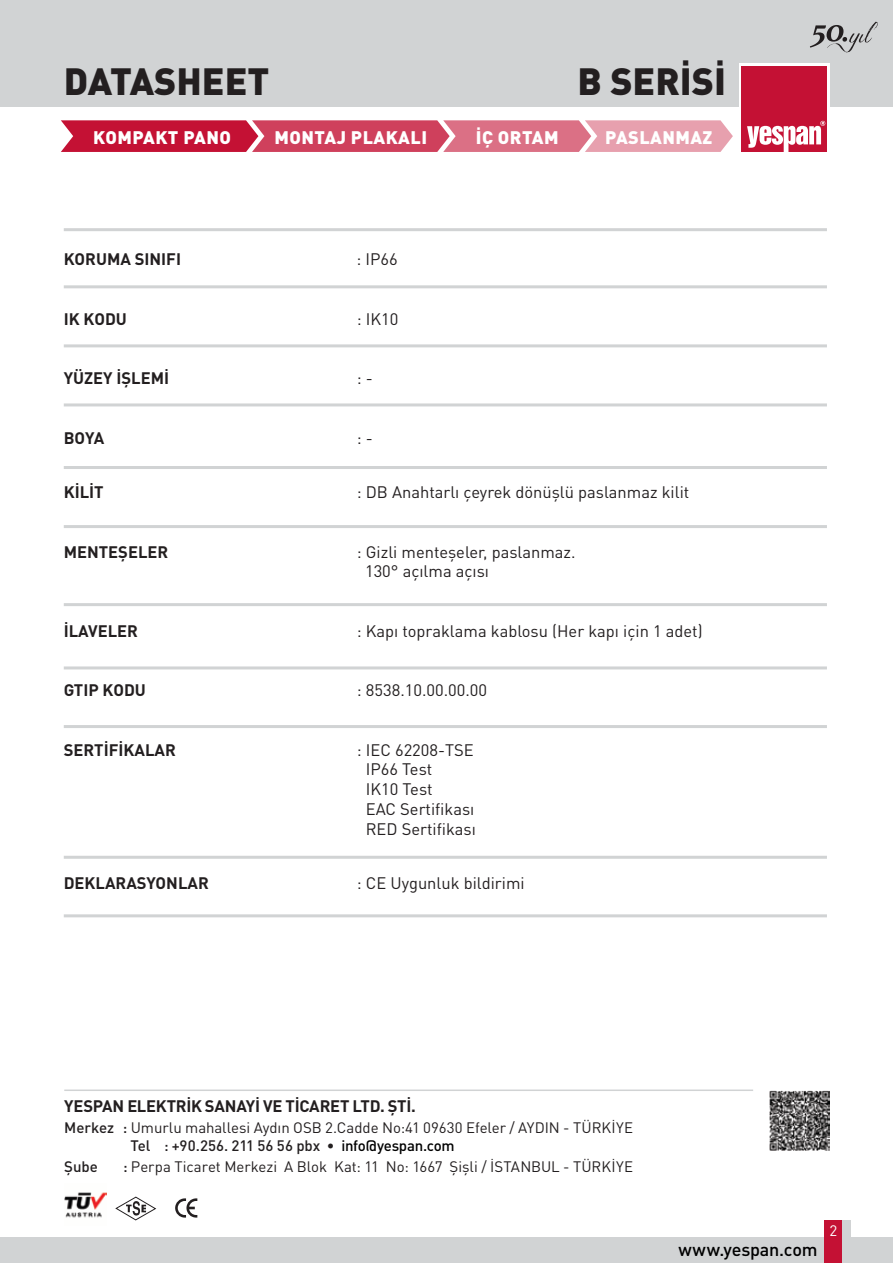
<style>
.page{position:relative;width:893px;height:1263px;background:#fff}
.page>*{position:absolute;margin:0;border:0;box-sizing:border-box;transform-origin:0 0}
.t1{font:900 37.5px "DIN Pro";color:#231f20}
.t2{font:900 18px "DIN Pro";letter-spacing:.025em;color:#fff}
.t3{font:500 18px "DIN Pro";letter-spacing:-.01em;color:#000}
.t4{font:16.5px/19.8px "DIN Pro";color:#231f20}
.t5{font:700 16.5px "DIN Pro";color:#231f20}
.t6{font:700 16.5px "DIN Pro";letter-spacing:-.02em;color:#231f20}
.t7{font:15px/18px "DIN Pro";letter-spacing:-.005em;color:#231f20}
.t8{font:500 15px "DIN Pro";color:#231f20}
.t9{font:15px "DIN Pro";color:#fff}
.s1{font-weight:500}
.s2{font-weight:500;color:#000}
</style>
<div class="page">
<div style="left:0;top:0;width:893px;height:106px;background:#d1d3d4"></div>
<div style="left:739px;top:64px;width:90px;height:90px;background:#fff"></div>
<div style="left:741px;top:66px;width:86px;height:86px;background:#c41134"></div>
<svg style="left:747px;top:121px;width:78px;height:31px"></svg>
<hr style="left:64px;top:228px;width:763px;height:3px;background:#d1d3d4">
<hr style="left:64px;top:285px;width:763px;height:3px;background:#d1d3d4">
<hr style="left:64px;top:344px;width:763px;height:3px;background:#d1d3d4">
<hr style="left:64px;top:403px;width:763px;height:3px;background:#d1d3d4">
<hr style="left:64px;top:466px;width:763px;height:3px;background:#d1d3d4">
<hr style="left:64px;top:525px;width:763px;height:3px;background:#d1d3d4">
<hr style="left:64px;top:603px;width:763px;height:3px;background:#d1d3d4">
<hr style="left:64px;top:914px;width:763px;height:3px;background:#d1d3d4">
<hr style="left:64px;top:666px;width:763px;height:3px;background:#d1d3d4">
<hr style="left:64px;top:725px;width:763px;height:3px;background:#d1d3d4">
<hr style="left:64px;top:856px;width:763px;height:3px;background:#d1d3d4">
<div style="left:0;top:1237px;width:893px;height:26px;background:#d1d3d4"></div>
<div style="left:825px;top:1220px;width:17px;height:43px;background:#c41134"></div>
<div style="left:842px;top:1220px;width:8px;height:43px;background:#d1d3d4"></div>
<img style="left:770px;top:1090px;width:60px;height:60px">
<svg style="left:810px;top:22px;width:68px;height:30px"></svg>
<hr style="left:64px;top:1089px;width:689px;height:2px;background:#d1d3d4">
<svg style="left:115px;top:1196px;width:41px;height:24px"></svg>
<svg style="left:175px;top:1198px;width:22px;height:19px"></svg>
<img style="left:64px;top:1192px;width:43px;height:26px">
<svg style="left:61px;top:120px;width:672px;height:32px;background:#d55a72"></svg>
<h1 class="t1" style="left:64px;top:56px;width:207px">DATASHEET</h1>
<h1 class="t1" style="left:578px;top:56px;width:150px">B SERİSİ</h1>
<p class="t2" style="left:93px;top:125px;width:139px">KOMPAKT PANO</p>
<p class="t2" style="left:275px;top:125px;width:154px">MONTAJ PLAKALI</p>
<p class="t2" style="left:476px;top:125px;width:84px">İÇ ORTAM</p>
<p class="t2" style="left:605px;top:125px;width:109px">PASLANMAZ</p>
<p class="t5" style="left:64px;top:248px;width:119px">KORUMA SINIFI</p>
<p class="t4" style="left:357px;top:249px;width:43px">: IP66</p>
<p class="t5" style="left:64px;top:308px;width:65px">IK KODU</p>
<p class="t4" style="left:357px;top:308px;width:43px">: IK10</p>
<p class="t5" style="left:64px;top:367px;width:107px">YÜZEY İŞLEMİ</p>
<p class="t4" style="left:357px;top:368px;width:18px">: -</p>
<p class="t5" style="left:64px;top:426px;width:42px">BOYA</p>
<p class="t4" style="left:357px;top:427px;width:18px">: -</p>
<p class="t5" style="left:64px;top:481px;width:41px">KİLİT</p>
<p class="t4" style="left:357px;top:482px;width:334px">: DB Anahtarlı çeyrek dönüşlü paslanmaz kilit</p>
<p class="t5" style="left:64px;top:540px;width:106px">MENTEŞELER</p>
<p class="t4" style="left:365px;top:541px;width:212px;text-indent:-8px">: Gizli menteşeler, paslanmaz.<br>130° açılma açısı</p>
<p class="t5" style="left:64px;top:620px;width:76px">İLAVELER</p>
<p class="t4" style="left:357px;top:620px;width:347px">: Kapı topraklama kablosu (Her kapı için 1 adet)</p>
<p class="t5" style="left:64px;top:679px;width:84px">GTIP KODU</p>
<p class="t4" style="left:357px;top:680px;width:132px">: 8538.10.00.00.00</p>
<p class="t5" style="left:64px;top:738px;width:114px">SERTİFİKALAR</p>
<p class="t4" style="left:366px;top:739px;width:112px;text-indent:-9px">: IEC 62208-TSE<br>IP66 Test<br>IK10 Test<br>EAC Sertifikası<br>RED Sertifikası</p>
<p class="t5" style="left:64px;top:872px;width:147px">DEKLARASYONLAR</p>
<p class="t4" style="left:357px;top:873px;width:169px">: CE Uygunluk bildirimi</p>
<p class="t6" style="left:64px;top:1095px;width:353px">YESPAN ELEKTRİK SANAYİ VE TİCARET LTD. ŞTİ.</p>
<p class="t7" style="left:130px;top:1118px;width:504px;text-indent:-66px"><span class="s1">Merkez :</span> Umurlu mahallesi Aydın OSB 2.Cadde No:41 09630 Efeler / AYDIN - TÜRKİYE<br><span class="s1">Tel : +90.256. 211 56 56 pbx •</span> <span class="s2">info@yespan.com</span></p>
<p class="t8" style="left:64px;top:1157px;width:35px">Şube</p>
<p class="t7" style="left:123px;top:1157px;width:511px"><span class="s1">:</span> Perpa Ticaret Merkezi A Blok Kat: 11 No: 1667 Şişli / İSTANBUL - TÜRKİYE</p>
<p class="t3" style="left:678px;top:1237px;width:141px">www.yespan.com</p>
<p class="t9" style="left:829px;top:1220px;width:9px">2</p>
</div>
